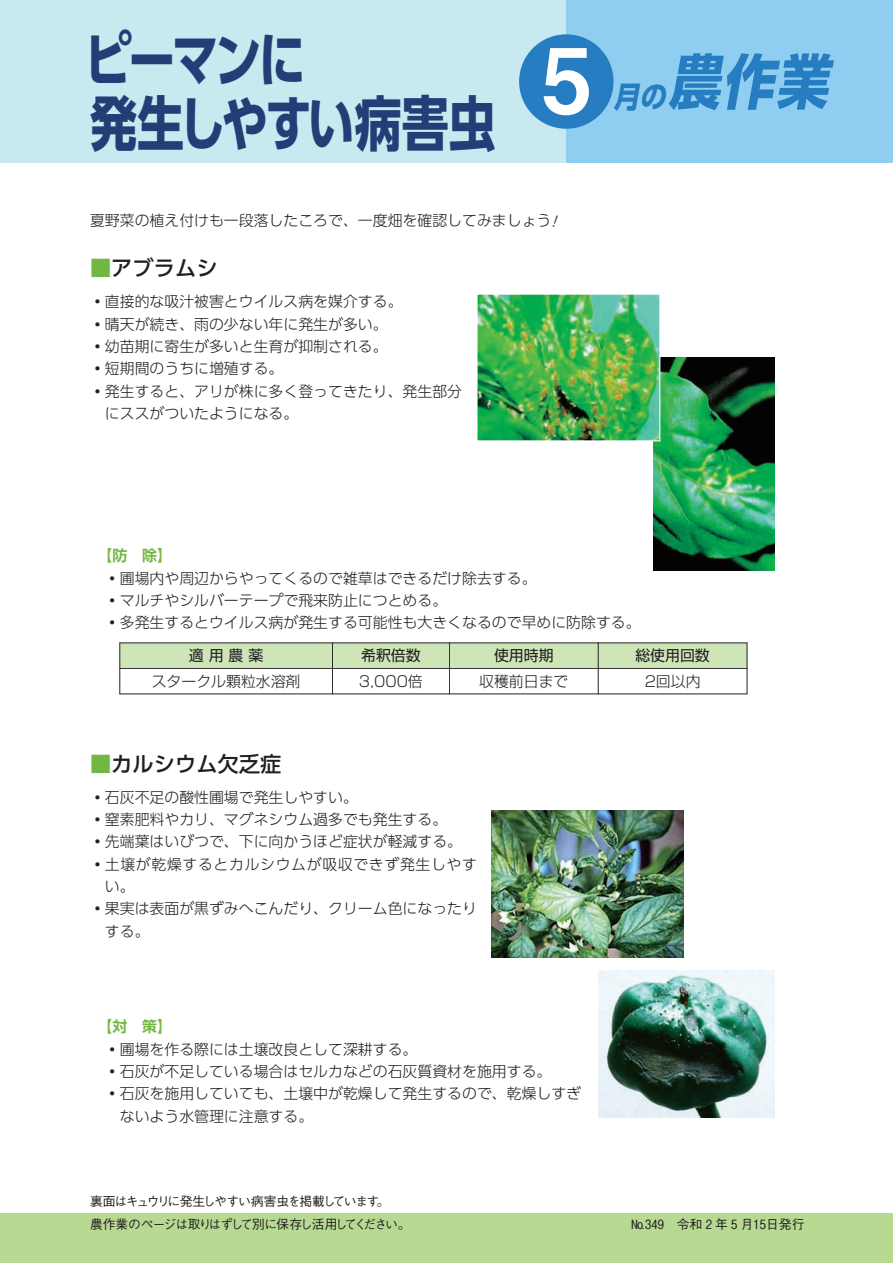
<style>
.page{position:relative;width:893px;height:1263px;background:#fff}
.page>*{position:absolute;margin:0;border:0;box-sizing:border-box;transform-origin:0 0}
.t1{font:700 59.55px/63.8px "H84 W1 CI+UD Shin Go Pro";letter-spacing:-.065em;color:#253d76;scale:.79 1}
.t2{font:italic 700 59.55px "H84 W1 CI+UD Shin Go Pro";color:#277dc1;scale:.88 1}
.t3{font:500 21.3px "HGYYTEG+UD Shin Go Pro";color:#231f20}
.t4{font:300 14.85px/22.4px "HKBX0 M8+UD Shin Go Pro";color:#231f20}
.t5{font:300 14.85px "HWUV009+Shin Go Pro";color:#231f20}
.t6{font:300 14.85px "HKBX0 M8+UD Shin Go Pro";letter-spacing:.045em;color:#231f20}
.t7{font:14.85px "HGAWUIQ+Shin Go Pro";color:#231f20}
.t8{font:700 14.85px "H0 WW63 R+UD Shin Go Pro De";color:#73b743}
.t9{font:500 12.75px "H8 MTKHB+Gothic BBB Pro";letter-spacing:-.06em;color:#231f20}
.t10{font:500 12.75px "H8 MTKHB+Gothic BBB Pro";letter-spacing:-.08em;color:#231f20}
.t11{font:500 12.75px "H8 MTKHB+Gothic BBB Pro";color:#231f20}
.s1{font-family:"HGKCNME+Midashi Go Pro MB31";font-weight:400;font-style:normal;font-size:106.35px}
.s2{font-size:29.7px}
.s3{color:#73b743}
</style>
<div class="page">
<div style="left:0;top:1213px;width:893px;height:50px;background:#b7d992"></div>
<div style="left:0;top:0;width:566px;height:162px;background:#c8e9f0"></div>
<div style="left:566px;top:0;width:327px;height:162px;background:#8fcef1"></div>
<img style="left:598px;top:970px;width:177px;height:147px">
<img style="left:653px;top:358px;width:122px;height:212px">
<img style="left:478px;top:296px;width:180px;height:143px">
<div style="left:476px;top:294px;width:184px;height:147px;border:1px solid #fff"></div>
<img style="left:492px;top:811px;width:191px;height:146px">
<div style="left:598px;top:643px;width:149px;height:25px;background:#cee5b8"></div>
<div style="left:449px;top:643px;width:149px;height:25px;background:#cee5b8"></div>
<div style="left:332px;top:643px;width:117px;height:25px;background:#cee5b8"></div>
<div style="left:120px;top:643px;width:212px;height:25px;background:#cee5b8"></div>
<hr style="left:120px;top:643px;width:213px;height:1px;background:#231f20">
<hr style="left:332px;top:643px;width:118px;height:1px;background:#231f20">
<hr style="left:449px;top:643px;width:149px;height:1px;background:#231f20">
<hr style="left:598px;top:643px;width:149px;height:1px;background:#231f20">
<hr style="left:120px;top:668px;width:213px;height:1px;background:#231f20">
<hr style="left:120px;top:694px;width:213px;height:1px;background:#231f20">
<hr style="left:332px;top:668px;width:118px;height:1px;background:#231f20">
<hr style="left:332px;top:694px;width:118px;height:1px;background:#231f20">
<hr style="left:449px;top:668px;width:149px;height:1px;background:#231f20">
<hr style="left:449px;top:694px;width:149px;height:1px;background:#231f20">
<hr style="left:598px;top:668px;width:149px;height:1px;background:#231f20">
<hr style="left:598px;top:694px;width:149px;height:1px;background:#231f20">
<svg style="left:120px;top:643px;width:1px;height:51px"></svg>
<svg style="left:332px;top:644px;width:1px;height:50px"></svg>
<svg style="left:449px;top:643px;width:1px;height:51px"></svg>
<svg style="left:598px;top:643px;width:1px;height:51px"></svg>
<svg style="left:747px;top:643px;width:1px;height:51px"></svg>
<h1 class="t1" style="left:85px;top:36px;width:694px">ピーマンに<br>発生し やすい病害虫 <sup>5</sup></h1>
<h1 class="t2" style="left:513px;top:59px;width:359px"><span class="s1">●</span><span class="s2">月の</span> 農 作業</h1>
<p class="t4" style="left:90px;top:212px;width:463px">夏野菜の植え付けも一段落したころで、一度畑を確認してみましょう</p>
<h2 class="t3" style="left:90px;top:260px;width:129px"><span class="s3">■</span>アブラムシ</h2>
<p class="t4" style="left:90px;top:292px;width:314px">・直接的な吸汁被害とウイルス病を媒介する。</p>
<p class="t4" style="left:90px;top:315px;width:299px">・晴天が続き、雨の少ない年に発生が多い。</p>
<p class="t4" style="left:90px;top:337px;width:299px">・幼苗期に寄生が多いと生育が抑制される。</p>
<p class="t4" style="left:90px;top:359px;width:195px">・短期間のうちに増殖する。</p>
<p class="t4" style="left:90px;top:382px;width:374px">・発生すると、アリが株に多く登ってきたり、発生部分</p>
<p class="t4" style="left:105px;top:404px;width:195px">にススがついたようになる。</p>
<p class="t8" style="left:97px;top:550px;width:76px">【防　除】</p>
<p class="t4" style="left:105px;top:569px;width:537px">・圃場内や周辺からやってくるので雑草はできるだけ除去する。<br>・マルチやシルバーテープで飛来防止につとめる。<br>・多発生するとウイルス病が発生する可能性も大きくなるので早めに防除する。</p>
<p class="t7" style="left:189px;top:650px;width:76px">適用農薬</p>
<p class="t7" style="left:361px;top:650px;width:61px">希釈倍数</p>
<p class="t7" style="left:494px;top:650px;width:61px">使用時期</p>
<p class="t7" style="left:635px;top:650px;width:76px">総使用回数</p>
<p class="t5" style="left:152px;top:676px;width:150px">スタークル顆粒水溶剤</p>
<p class="t5" style="left:359px;top:676px;width:65px">3,000倍</p>
<p class="t5" style="left:479px;top:676px;width:91px">収穫前日まで</p>
<p class="t5" style="left:645px;top:676px;width:57px">2回以内</p>
<h2 class="t3" style="left:90px;top:755px;width:193px"><span class="s3">■</span>カルシウム欠乏症</h2>
<p class="t4" style="left:90px;top:788px;width:269px">・石灰不足の酸性圃場で発生しやすい。</p>
<p class="t4" style="left:90px;top:810px;width:359px">・窒素肥料やカリ、マグネシウム過多でも発生する。</p>
<p class="t4" style="left:90px;top:832px;width:374px">・先端葉はいびつで、下に向かうほど症状が軽減する。</p>
<p class="t6" style="left:90px;top:858px;width:388px">・土壌が乾燥するとカルシウムが吸収できず発生しやす</p>
<p class="t4" style="left:105px;top:877px;width:31px">い。</p>
<p class="t4" style="left:90px;top:899px;width:388px">・果実は表面が黒ずみへこんだり、クリーム色になったり</p>
<p class="t4" style="left:105px;top:922px;width:46px">する。</p>
<p class="t8" style="left:97px;top:1021px;width:76px">【対　策】</p>
<p class="t4" style="left:105px;top:1040px;width:478px">・圃場を作る際には土壌改良として深耕する。<br>・石灰が不足している場合はセルカなどの石灰質資材を施用する。<br>・石灰を施用していても、土壌中が乾燥して発生するので、乾燥しすぎ　ないよう水管理に注意する。</p>
<p class="t10" style="left:90px;top:1196px;width:301px">裏面はキ ュウ リ に発生し やすい病害虫を掲載 し ています 。</p>
<p class="t9" style="left:90px;top:1219px;width:322px">農作業のページは取りはずし て別に保存 し活用し てください。</p>
<p class="t11" style="left:632px;top:1219px;width:174px">№ ３４９　令和２年５月１５日発行</p>
</div>
